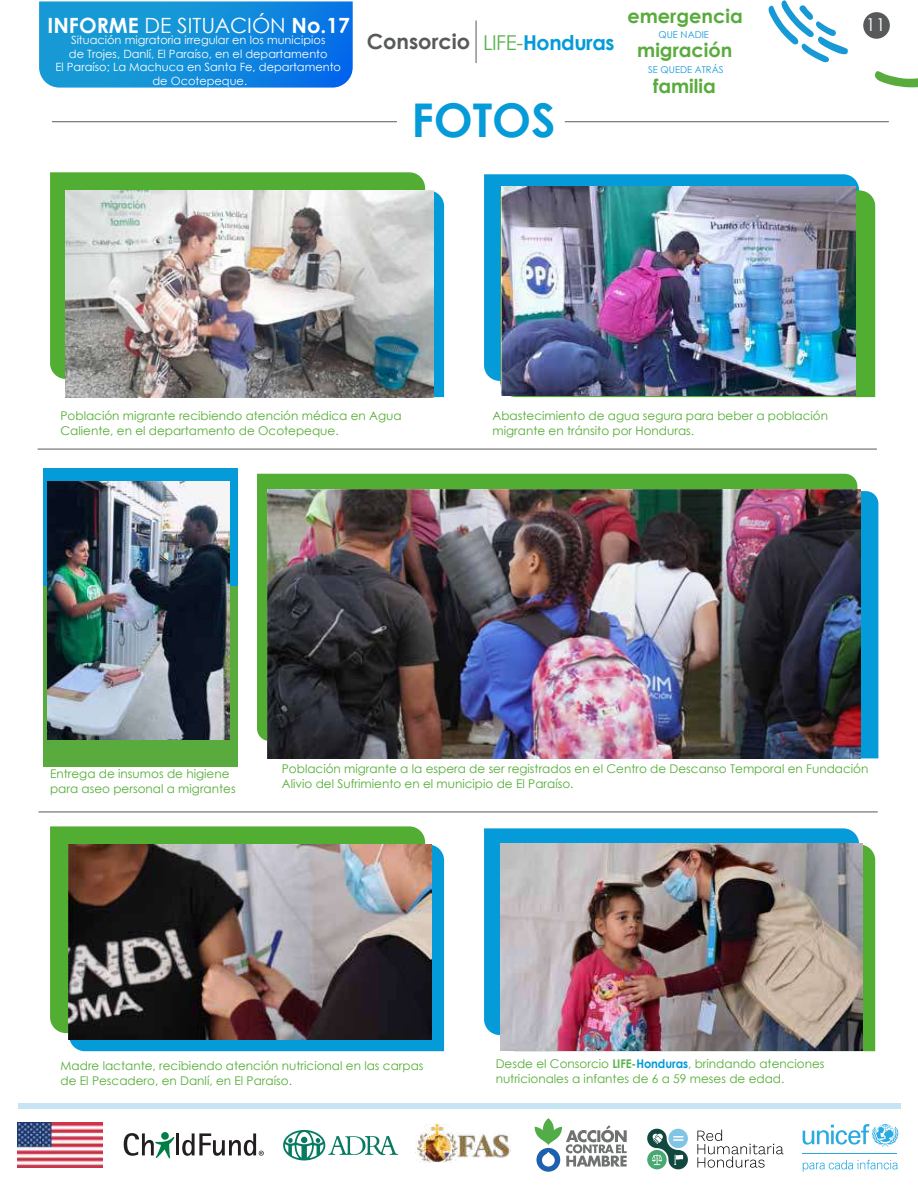
<style>
.page{position:relative;width:918px;height:1188px;background:#fff}
.page>*{position:absolute;margin:0;border:0;box-sizing:border-box;transform-origin:0 0}
.t1{font:700 46.5px "Century Gothic";color:#049bd8}
.t2{font:700 21px "Century Gothic";color:#fff}
.t3{font:700 20.85px "Century Gothic";color:#58595b}
.t4{font:700 19.35px/33.5px "Century Gothic";color:#59ab3d;text-align:center}
.t5{font:17.85px "Century Gothic";color:#fff}
.t6{font:12px/15px "Century Gothic";color:#52ad33}
.t7{font:11.4px/13.6px "Century Gothic";color:#fff;text-align:center}
.t8{font:9.45px "Century Gothic";color:#1799d6}
.s1{font-weight:400}
.s2{font-weight:400;font-size:20.55px;color:#59b24f}
.s3{font-size:20.55px;color:#049bd8}
.s4{font-weight:700;color:#5ab34f}
.s5{font-weight:700;color:#049bd8}
</style>
<div class="page">
<svg style="left:50px;top:172px;width:375px;height:207px;background:#56af38"></svg>
<svg style="left:433px;top:190px;width:11px;height:207px;background:#1aa0d6"></svg>
<svg style="left:484px;top:174px;width:375px;height:207px;background:#109dd6"></svg>
<svg style="left:500px;top:190px;width:375px;height:207px;background:#58ab40"></svg>
<div style="left:43px;top:468px;width:195px;height:118px;background:#049bd8"></div>
<div style="left:43px;top:586px;width:195px;height:180px;background:#59ab3d"></div>
<hr style="left:38px;top:812px;width:840px;height:1px;background:#58595b">
<hr style="left:38px;top:449px;width:839px;height:1px;background:#58595b">
<svg style="left:875px;top:71px;width:43px;height:16px"></svg>
<svg style="left:768px;top:0;width:80px;height:63px"></svg>
<div style="left:863px;top:12px;width:27px;height:27px;background:#58595b;border-radius:50%"></div>
<div style="left:257px;top:474px;width:600px;height:267px;background:#52ad33"></div>
<div style="left:860px;top:491px;width:18px;height:267px;background:#049bd8"></div>
<svg style="left:50px;top:826px;width:375px;height:207px;background:#58ad3a"></svg>
<div style="left:69px;top:845px;width:375px;height:206px;background:#049bd8"></div>
<svg style="left:484px;top:828px;width:375px;height:207px;background:#129fd7"></svg>
<div style="left:863px;top:845px;width:12px;height:206px;background:#52ad33"></div>
<hr style="left:565px;top:121px;width:324px;height:1px;background:#58595b">
<hr style="left:52px;top:121px;width:345px;height:1px;background:#58595b">
<svg style="left:39px;top:1px;width:314px;height:87px;background:#158ddc"></svg>
<hr style="left:476px;top:20px;width:1px;height:43px;background:#58595b">
<div style="left:19px;top:1103px;width:882px;height:5px;background:#c5e5f4"></div>
<svg style="left:803px;top:1124px;width:95px;height:23px"></svg>
<hr style="left:803px;top:1154px;width:94px;height:1px;background:#29aae1">
<svg style="left:803px;top:1160px;width:94px;height:12px"></svg>
<img style="left:18px;top:1123px;width:84px;height:44px">
<svg style="left:283px;top:1130px;width:115px;height:31px"></svg>
<hr style="left:176px;top:1133px;width:3px;height:22px;background:#231f20">
<svg style="left:124px;top:1132px;width:50px;height:26px"></svg>
<svg style="left:182px;top:1133px;width:82px;height:23px"></svg>
<img style="left:415px;top:1123px;width:95px;height:40px">
<svg style="left:535px;top:1118px;width:92px;height:54px"></svg>
<svg style="left:697px;top:1130px;width:87px;height:38px"></svg>
<svg style="left:647px;top:1129px;width:41px;height:40px"></svg>
<img style="left:65px;top:190px;width:368px;height:207px">
<img style="left:502px;top:187px;width:353px;height:209px">
<img style="left:267px;top:489px;width:593px;height:270px">
<img style="left:48px;top:482px;width:181px;height:258px">
<img style="left:68px;top:845px;width:363px;height:195px">
<img style="left:500px;top:844px;width:363px;height:207px">
<h2 class="t2" style="left:48px;top:10px;width:304px">INFORME <span class="s1">DE SITUACIÓN</span> No.17</h2>
<h3 class="t4" style="left:627px;top:-1px;width:117px">emergencia migración</h3>
<h3 class="t4" style="left:653px;top:68px;width:64px">familia</h3>
<p class="t8" style="left:659px;top:28px;width:52px">QUE NADIE</p>
<p class="t8" style="left:648px;top:63px;width:77px">SE QUEDE ATRÁS</p>
<h3 class="t3" style="left:367px;top:26px;width:249px">Consorcio <span class="s2">LIFE-</span><span class="s3">Honduras</span></h3>
<p class="t7" style="left:55px;top:33px;width:287px">Situación migratoria irregular en los municipios<br>de Trojes, Danlí, El Paraíso, en el departamento<br>El Paraíso; La Machuca en Santa Fe, departamento de Ocotepeque.</p>
<h1 class="t1" style="left:411px;top:85px;width:146px">FOTOS</h1>
<h3 class="t5" style="left:866px;top:12px;width:21px">11</h3>
<p class="t6" style="left:61px;top:408px;width:343px">Población migrante recibiendo atención médica en Agua<br>Caliente, en el departamento de Ocotepeque.</p>
<p class="t6" style="left:493px;top:408px;width:337px">Abastecimiento de agua segura para beber a población migrante en tránsito por Honduras.</p>
<p class="t6" style="left:50px;top:766px;width:187px">Entrega de insumos de higiene para aseo personal a migrantes</p>
<p class="t6" style="left:282px;top:761px;width:588px">Población migrante a la espera de ser registrados en el Centro de Descanso Temporal en Fundación<br>Alivio del Sufrimiento en el municipio de El Paraíso.</p>
<p class="t6" style="left:61px;top:1058px;width:364px">Madre lactante, recibiendo atención nutricional en las carpas de El Pescadero, en Danlí, en El Paraíso.</p>
<p class="t6" style="left:496px;top:1056px;width:330px">Desde el Consorcio <span class="s4">LIFE-</span><span class="s5">Honduras</span>, brindando atenciones nutricionales a infantes de 6 a 59 meses de edad.</p>
</div>
